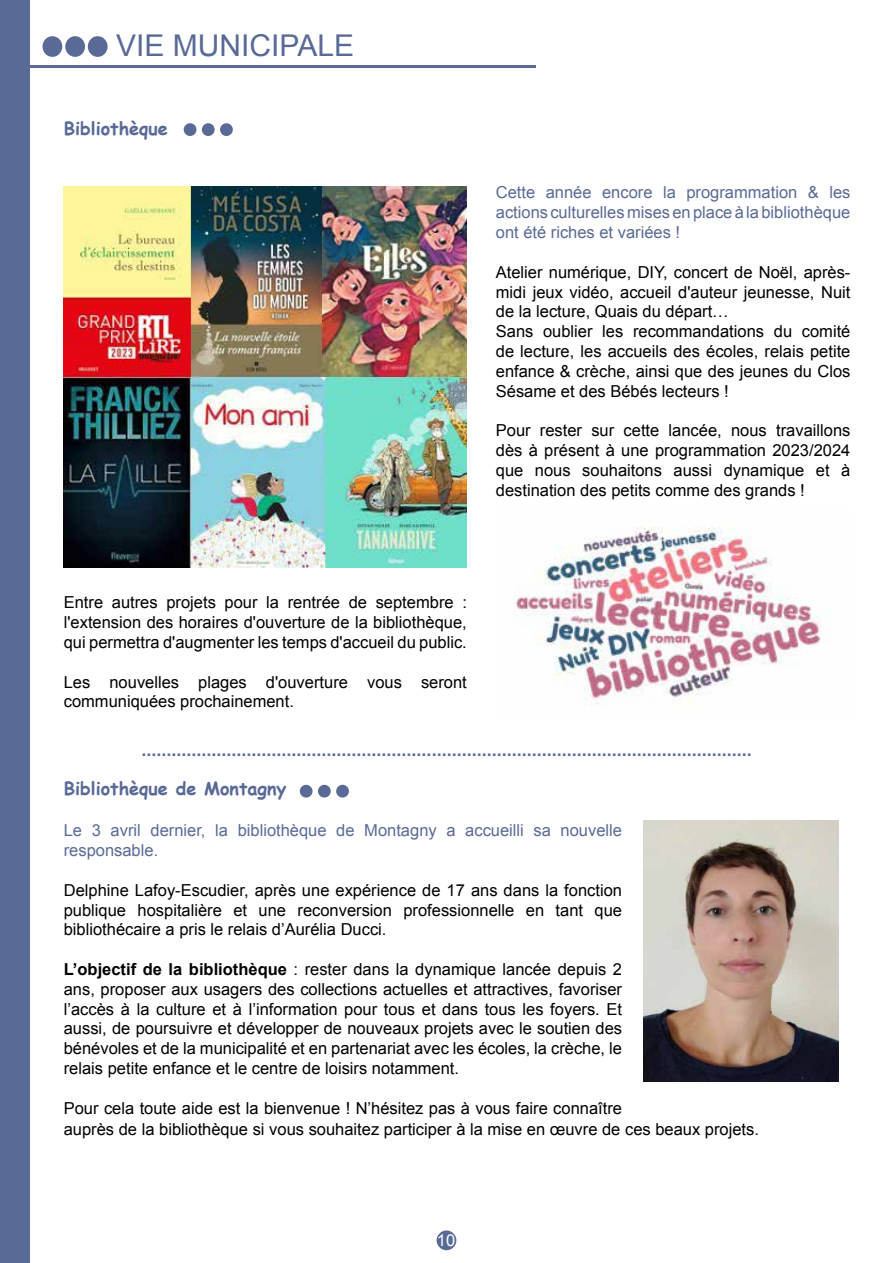
<style>
.page{position:relative;width:893px;height:1263px;background:#fff}
.page>*{position:absolute;margin:0;border:0;box-sizing:border-box;transform-origin:0 0}
.t1{font:30px "Arial";color:#5a6a96}
.t2{font:700 18px "Arial";color:#5a6a96}
.t3{font:700 18px "Comic Sans MS";color:#5a6a96}
.t4{font:16.5px/19.8px "Arial";color:#000;text-align:justify}
.t5{font:16.5px/19.8px "Arial";color:#5a6a96;text-align:justify}
.t6{font:16.5px "Arial";color:#fff}
.s1{font-weight:700}
</style>
<div class="page">
<div style="left:437px;top:1230px;width:19px;height:20px;background:#5a6a96;border-radius:50%"></div>
<div style="left:0;top:0;width:30px;height:1263px;background:#5a6a96"></div>
<hr style="left:0;top:66px;width:536px;height:2px;background:#5a6a96">
<div style="left:43px;top:36px;width:19px;height:21px;background:#5a6a96;border-radius:50%"></div>
<div style="left:65px;top:36px;width:20px;height:21px;background:#5a6a96;border-radius:50%"></div>
<div style="left:88px;top:36px;width:20px;height:21px;background:#5a6a96;border-radius:50%"></div>
<img style="left:515px;top:526px;width:315px;height:179px">
<img style="left:64px;top:186px;width:403px;height:381px">
<div style="left:184px;top:124px;width:12px;height:11px;background:#5a6a96;border-radius:50%"></div>
<div style="left:184px;top:123px;width:12px;height:13px;border:2px solid #5a6a96;border-radius:50%"></div>
<div style="left:221px;top:124px;width:11px;height:11px;background:#5a6a96;border-radius:50%"></div>
<div style="left:220px;top:123px;width:13px;height:13px;border:2px solid #5a6a96;border-radius:50%"></div>
<div style="left:203px;top:124px;width:11px;height:11px;background:#5a6a96;border-radius:50%"></div>
<div style="left:202px;top:123px;width:13px;height:13px;border:2px solid #5a6a96;border-radius:50%"></div>
<img style="left:643px;top:821px;width:196px;height:261px">
<div style="left:301px;top:785px;width:11px;height:12px;background:#5a6a96;border-radius:50%"></div>
<div style="left:300px;top:785px;width:13px;height:12px;border:2px solid #5a6a96;border-radius:50%"></div>
<div style="left:337px;top:785px;width:11px;height:12px;background:#5a6a96;border-radius:50%"></div>
<div style="left:336px;top:785px;width:13px;height:12px;border:2px solid #5a6a96;border-radius:50%"></div>
<div style="left:319px;top:785px;width:11px;height:12px;background:#5a6a96;border-radius:50%"></div>
<div style="left:318px;top:785px;width:13px;height:12px;border:2px solid #5a6a96;border-radius:50%"></div>
<h1 class="t1" style="left:116px;top:26px;width:239px">VIE MUNICIPALE</h1>
<p class="t3" style="left:64px;top:115px;width:106px">Bibliothèque</p>
<p class="t5" style="left:496px;top:183px;width:356px">Cette année encore la programmation &amp; les actions culturelles mises en place à la bibliothèque ont été riches et variées !</p>
<p class="t4" style="left:496px;top:262px;width:356px;text-align:left">Atelier numérique, DIY, concert de Noël, après&shy;midi jeux vidéo, accueil d'auteur jeunesse, Nuit de la lecture, Quais du départ…<br>Sans oublier les recommandations du comité de lecture, les accueils des écoles, relais petite enfance &amp; crèche, ainsi que des jeunes du Clos Sésame et des Bébés lecteurs !</p>
<p class="t4" style="left:496px;top:421px;width:356px">Pour rester sur cette lancée, nous travaillons dès à présent à une programmation 2023/2024 que nous souhaitons aussi dynamique et à destination des petits comme des grands !</p>
<p class="t4" style="left:64px;top:593px;width:405px">Entre autres projets pour la rentrée de septembre : l'extension des horaires d'ouverture de la bibliothèque, qui permettra d'augmenter les temps d'accueil du public.</p>
<p class="t4" style="left:64px;top:672px;width:405px">Les nouvelles plages d'ouverture vous seront communiquées prochainement.</p>
<p class="t2" style="left:141px;top:738px;width:612px">..........................................................................................................................</p>
<p class="t3" style="left:64px;top:775px;width:224px">Bibliothèque de Montagny</p>
<p class="t5" style="left:64px;top:821px;width:560px">Le 3 avril dernier, la bibliothèque de Montagny a accueilli sa nouvelle responsable.</p>
<p class="t4" style="left:64px;top:880px;width:560px">Delphine Lafoy-Escudier, après une expérience de 17 ans dans la fonction publique hospitalière et une reconversion professionnelle en tant que bibliothécaire a pris le relais d’Aurélia Ducci.</p>
<p class="t4" style="left:64px;top:959px;width:560px"><span class="s1">L’objectif de la bibliothèque</span> : rester dans la dynamique lancée depuis 2 ans, proposer aux usagers des collections actuelles et attractives, favoriser l’accès à la culture et à l’information pour tous et dans tous les foyers. Et aussi, de poursuivre et développer de nouveaux projets avec le soutien des bénévoles et de la municipalité et en partenariat avec les écoles, la crèche, le relais petite enfance et le centre de loisirs notamment.</p>
<p class="t4" style="left:64px;top:1097px;width:697px;line-height:21.6px">Pour cela toute aide est la bienvenue ! N’hésitez pas à vous faire connaître<br>auprès de la bibliothèque si vous souhaitez participer à la mise en œuvre de ces beaux projets.</p>
<p class="t6" style="left:437px;top:1229px;width:20px">10</p>
</div>
